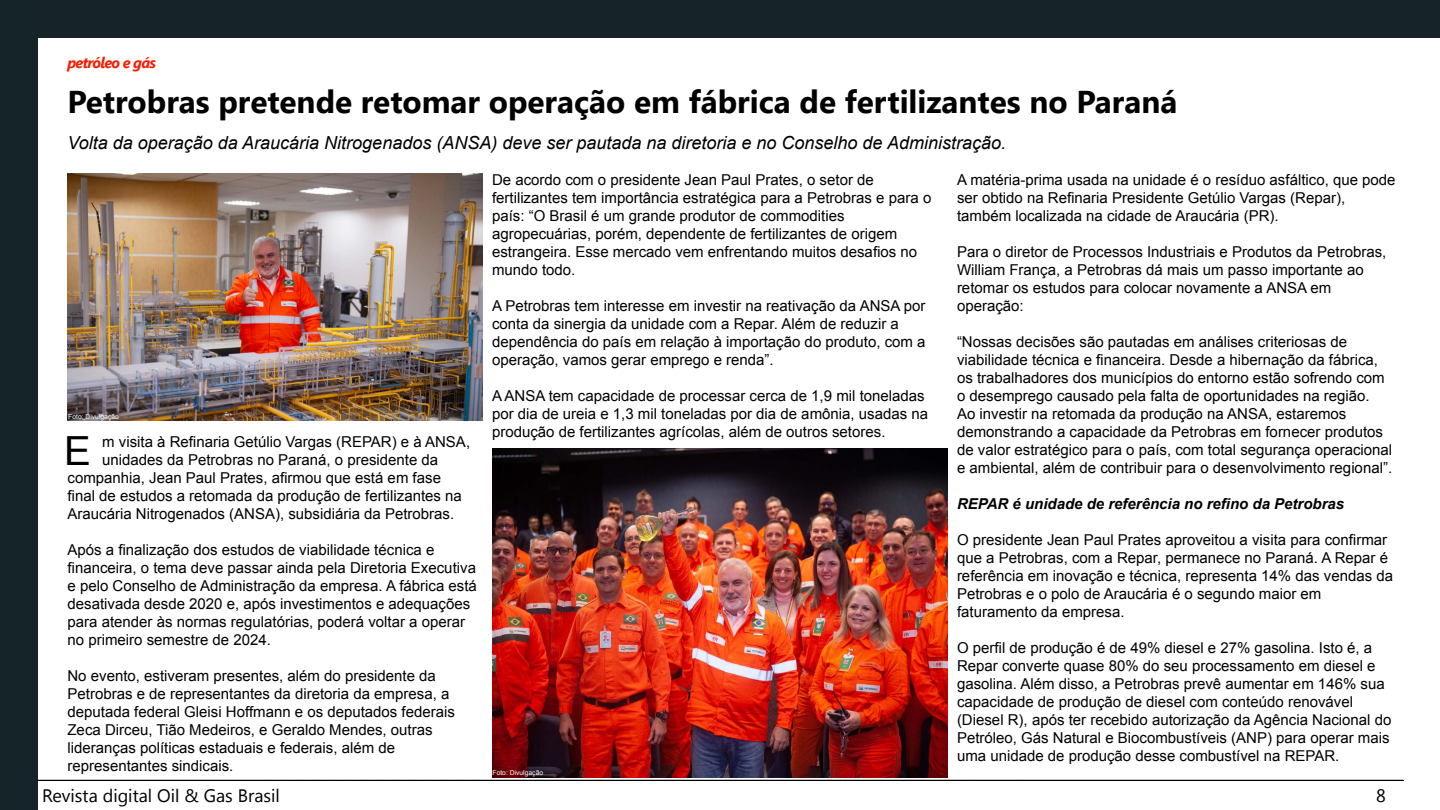
<style>
.page{position:relative;width:1440px;height:810px;background:#fff}
.page>*{position:absolute;margin:0;border:0;box-sizing:border-box;transform-origin:0 0}
.t1{font:40.12px "Arial";color:#000}
.t2{font:700 31.5px "Segoe UI";color:#000}
.t3{font:italic 18px "Arial";color:#000}
.t4{font:18px "Segoe UI Emoji";color:#000}
.t5{font:15px/18px "Arial";color:#000}
.t6{font:italic 700 15px "Arial";color:#000}
.t7{font:italic 700 15px "Segoe UI";letter-spacing:-.05em;color:#f41f04}
.t8{font:6.75px "Arial";color:#fff}
</style>
<div class="page">
<div style="left:0;top:0;width:38px;height:810px;background:#142428"></div>
<div style="left:35px;top:0;width:1405px;height:38px;background:#162427"></div>
<svg style="left:37px;top:780px;width:1367px;height:1px"></svg>
<img style="left:68px;top:174px;width:415px;height:247px">
<img style="left:492px;top:448px;width:456px;height:330px">
<p class="t7" style="left:68px;top:54px;width:90px">petróleo e gás</p>
<h2 class="t2" style="left:68px;top:84px;width:1111px">Petrobras pretende retomar operação em fábrica de fertilizantes no Paraná</h2>
<p class="t3" style="left:68px;top:131px;width:940px">Volta da operação da Araucária Nitrogenados (ANSA) deve ser pautada na diretoria e no Conselho de Administração.</p>
<p class="t8" style="left:68px;top:412px;width:52px">Foto: Divulgação</p>
<h1 class="t1" style="left:64px;top:425px;width:28px">E</h1>
<p class="t5" style="left:102px;top:433px;width:369px">m visita à Refinaria Getúlio Vargas (REPAR) e à ANSA,</p>
<p class="t5" style="left:102px;top:451px;width:338px">unidades da Petrobras no Paraná, o presidente da</p>
<p class="t5" style="left:68px;top:469px;width:375px">companhia, Jean Paul Prates, afirmou que está em fase</p>
<p class="t5" style="left:68px;top:487px;width:396px">final de estudos a retomada da produção de fertilizantes na</p>
<p class="t5" style="left:68px;top:505px;width:388px">Araucária Nitrogenados (ANSA), subsidiária da Petrobras.</p>
<p class="t5" style="left:68px;top:541px;width:411px">Após a finalização dos estudos de viabilidade técnica e financeira, o tema deve passar ainda pela Diretoria Executiva e pelo Conselho de Administração da empresa. A fábrica está desativada desde 2020 e, após investimentos e adequações para atender às normas regulatórias, poderá voltar a operar no primeiro semestre de 2024.</p>
<p class="t5" style="left:68px;top:667px;width:389px">No evento, estiveram presentes, além do presidente da Petrobras e de representantes da diretoria da empresa, a deputada federal Gleisi Hoffmann e os deputados federais Zeca Dirceu, Tião Medeiros, e Geraldo Mendes, outras lideranças políticas estaduais e federais, além de representantes sindicais.</p>
<p class="t4" style="left:62px;top:783px;width:28px">❖▲▼</p>
<p class="t4" style="left:175px;top:783px;width:6px">●</p>
<p class="t4" style="left:225px;top:783px;width:56px">▲ ▲●</p>
<p class="t5" style="left:492px;top:171px;width:441px">De acordo com o presidente Jean Paul Prates, o setor de fertilizantes tem importância estratégica para a Petrobras e para o país: “O Brasil é um grande produtor de commodities agropecuárias, porém, dependente de fertilizantes de origem estrangeira. Esse mercado vem enfrentando muitos desafios no mundo todo.</p>
<p class="t5" style="left:492px;top:297px;width:435px">A Petrobras tem interesse em investir na reativação da ANSA por conta da sinergia da unidade com a Repar. Além de reduzir a dependência do país em relação à importação do produto, com a operação, vamos gerar emprego e renda”.</p>
<p class="t5" style="left:492px;top:387px;width:438px">A ANSA tem capacidade de processar cerca de 1,9 mil toneladas por dia de ureia e 1,3 mil toneladas por dia de amônia, usadas na produção de fertilizantes agrícolas, além de outros setores.</p>
<p class="t8" style="left:493px;top:769px;width:52px">Foto: Divulgação</p>
<p class="t5" style="left:957px;top:171px;width:440px">A matéria-prima usada na unidade é o resíduo asfáltico, que pode ser obtido na Refinaria Presidente Getúlio Vargas (Repar), também localizada na cidade de Araucária (PR).</p>
<p class="t5" style="left:957px;top:243px;width:431px">Para o diretor de Processos Industriais e Produtos da Petrobras, William França, a Petrobras dá mais um passo importante ao retomar os estudos para colocar novamente a ANSA em operação:</p>
<p class="t5" style="left:957px;top:333px;width:437px">“Nossas decisões são pautadas em análises criteriosas de viabilidade técnica e financeira. Desde a hibernação da fábrica, os trabalhadores dos municípios do entorno estão sofrendo com o desemprego causado pela falta de oportunidades na região.<br>Ao investir na retomada da produção na ANSA, estaremos demonstrando a capacidade da Petrobras em fornecer produtos de valor estratégico para o país, com total segurança operacional e ambiental, além de contribuir para o desenvolvimento regional”.</p>
<p class="t6" style="left:957px;top:494px;width:389px">REPAR é unidade de referência no refino da Petrobras</p>
<p class="t5" style="left:957px;top:531px;width:438px">O presidente Jean Paul Prates aproveitou a visita para confirmar que a Petrobras, com a Repar, permanece no Paraná. A Repar é referência em inovação e técnica, representa 14% das vendas da Petrobras e o polo de Araucária é o segundo maior em faturamento da empresa.</p>
<p class="t5" style="left:957px;top:639px;width:436px">O perfil de produção é de 49% diesel e 27% gasolina. Isto é, a Repar converte quase 80% do seu processamento em diesel e gasolina. Além disso, a Petrobras prevê aumentar em 146% sua capacidade de produção de diesel com conteúdo renovável (Diesel R), após ter recebido autorização da Agência Nacional do Petróleo, Gás Natural e Biocombustíveis (ANP) para operar mais uma unidade de produção desse combustível na REPAR.</p>
</div>
